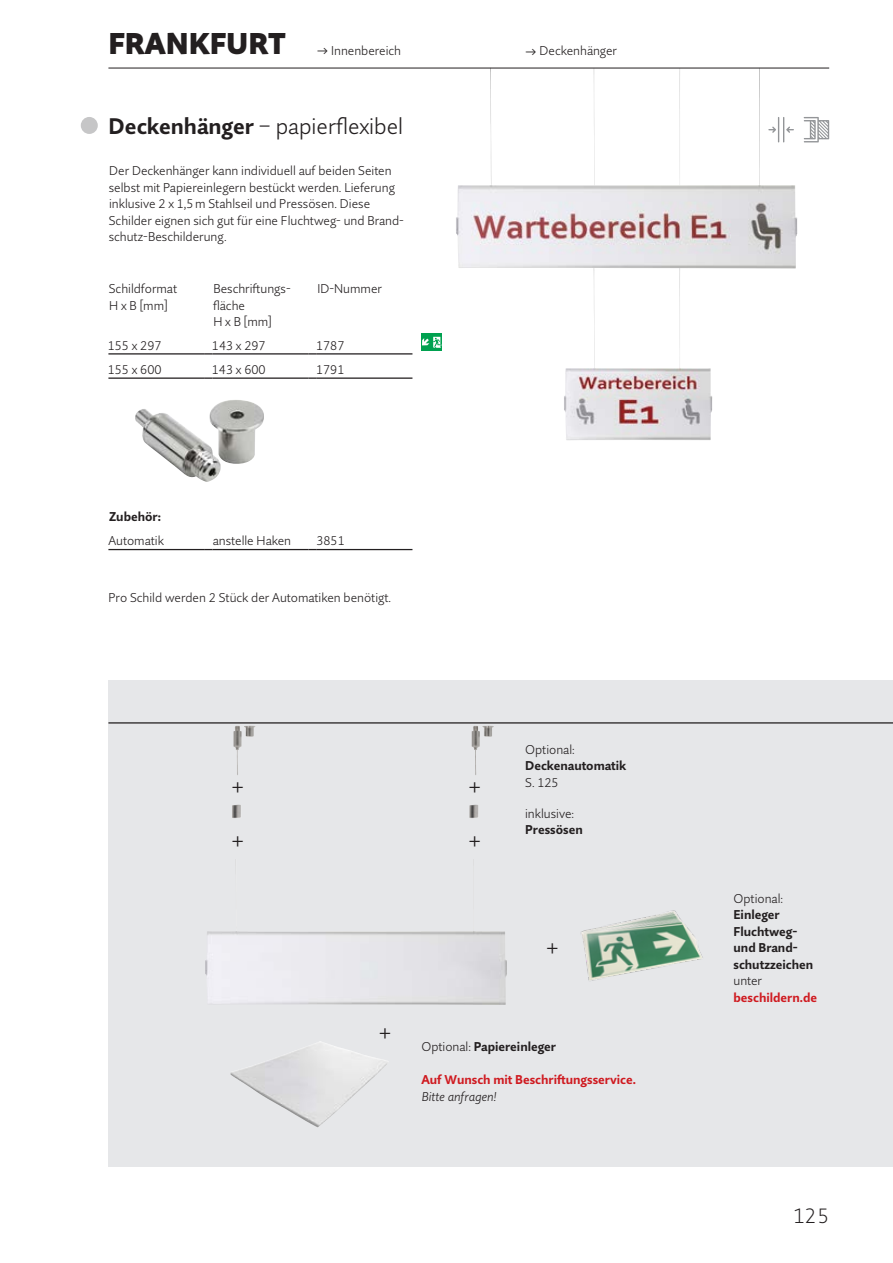
<style>
.page{position:relative;width:893px;height:1263px;background:#fff}
.page>*{position:absolute;margin:0;border:0;box-sizing:border-box;transform-origin:0 0}
.t1{font:900 30px "Quire Sans Pro";color:#231f20}
.t2{font:300 22.5px "Quire Sans Pro";color:#231f20}
.t3{font:300 21px "abc Alena";color:#231f20}
.t4{font:300 12.75px/16.5px "Quire Sans Pro";color:#231f20}
.t5{font:700 12.75px/16.5px "Quire Sans Pro";color:#231f20}
.t6{font:700 12.75px "Quire Sans Pro";color:#cf1a20}
.t7{font:italic 300 12.75px "Quire Sans Pro";color:#231f20}
.s1{font-family:"abc Alena";font-weight:400}
.s2{font-weight:700}
.s3{font-weight:300}
</style>
<div class="page">
<div style="left:108px;top:680px;width:785px;height:487px;background:#e6e7e9"></div>
<hr style="left:108px;top:722px;width:785px;height:1px;background:#231f20">
<img style="left:471px;top:726px;width:23px;height:49px">
<img style="left:233px;top:726px;width:23px;height:49px">
<img style="left:232px;top:805px;width:9px;height:13px">
<img style="left:469px;top:805px;width:10px;height:13px">
<img style="left:205px;top:931px;width:302px;height:74px">
<img style="left:230px;top:1041px;width:157px;height:86px">
<img style="left:581px;top:910px;width:122px;height:71px">
<img style="left:135px;top:400px;width:129px;height:82px">
<img style="left:564px;top:268px;width:148px;height:172px">
<img style="left:456px;top:69px;width:341px;height:199px">
<hr style="left:108px;top:353px;width:96px;height:1px;background:#231f20">
<hr style="left:213px;top:353px;width:95px;height:1px;background:#231f20">
<hr style="left:317px;top:353px;width:95px;height:1px;background:#231f20">
<hr style="left:108px;top:377px;width:96px;height:2px;background:#231f20">
<svg style="left:204px;top:377px;width:9px;height:2px"></svg>
<hr style="left:213px;top:377px;width:95px;height:2px;background:#231f20">
<svg style="left:308px;top:377px;width:9px;height:2px"></svg>
<hr style="left:317px;top:377px;width:95px;height:2px;background:#231f20">
<hr style="left:108px;top:549px;width:96px;height:1px;background:#231f20">
<hr style="left:213px;top:549px;width:95px;height:1px;background:#231f20">
<hr style="left:317px;top:549px;width:95px;height:1px;background:#231f20">
<div style="left:81px;top:117px;width:17px;height:17px;background:#c6c6c7;border-radius:50%"></div>
<div style="left:421px;top:334px;width:21px;height:17px;background:#00a150"></div>
<svg style="left:422px;top:337px;width:20px;height:11px"></svg>
<svg style="left:804px;top:117px;width:25px;height:25px"></svg>
<svg style="left:768px;top:117px;width:26px;height:25px"></svg>
<hr style="left:108px;top:68px;width:721px;height:1px;background:#231f20">
<h1 class="t1" style="left:108px;top:24px;width:178px">FRANKFURT</h1>
<p class="t4" style="left:317px;top:42px;width:86px"><span class="s1">→</span> Innenbereich</p>
<p class="t4" style="left:525px;top:42px;width:93px"><span class="s1">→</span> Deckenhänger</p>
<h2 class="t2" style="left:109px;top:112px;width:296px"><span class="s2">Deckenhänger</span> – papierflexibel</h2>
<p class="t4" style="left:109px;top:163px;width:297px">Der Deckenhänger kann individuell auf beiden Seiten selbst mit Papiereinlegern bestückt werden. Lieferung inklusive 2 x 1,5m Stahlseil und Pressösen. Diese Schilder eignen sich gut für eine Fluchtweg- und Brand&shy;schutz-Beschilderung.</p>
<p class="t4" style="left:109px;top:280px;width:70px">Schildformat<br>H x B [mm]</p>
<p class="t4" style="left:213px;top:280px;width:79px">Beschriftungs&shy;fläche<br>H x B [mm]</p>
<p class="t4" style="left:317px;top:280px;width:66px">ID-Nummer</p>
<p class="t4" style="left:108px;top:337px;width:55px">155 x 297</p>
<p class="t4" style="left:212px;top:337px;width:55px">143 x 297</p>
<p class="t4" style="left:316px;top:337px;width:30px">1787</p>
<p class="t4" style="left:108px;top:361px;width:55px">155 x 600</p>
<p class="t4" style="left:212px;top:361px;width:55px">143 x 600</p>
<p class="t4" style="left:316px;top:361px;width:30px">1791</p>
<p class="t5" style="left:109px;top:508px;width:53px">Zubehör:</p>
<p class="t4" style="left:108px;top:532px;width:57px">Automatik</p>
<p class="t4" style="left:213px;top:532px;width:80px">anstelle Haken</p>
<p class="t4" style="left:316px;top:532px;width:30px">3851</p>
<p class="t4" style="left:108px;top:589px;width:284px">Pro Schild werden 2 Stück der Automatiken benötigt.</p>
<h2 class="t2" style="left:231px;top:771px;width:14px">+</h2>
<h2 class="t2" style="left:468px;top:771px;width:14px">+</h2>
<h2 class="t2" style="left:231px;top:825px;width:14px">+</h2>
<h2 class="t2" style="left:468px;top:825px;width:14px">+</h2>
<h2 class="t2" style="left:379px;top:1017px;width:14px">+</h2>
<p class="t4" style="left:525px;top:741px;width:51px">Optional:</p>
<p class="t5" style="left:525px;top:757px;width:103px">Deckenautomatik</p>
<p class="t4" style="left:525px;top:774px;width:35px">S. 125</p>
<p class="t4" style="left:525px;top:805px;width:51px">inklusive:</p>
<p class="t5" style="left:525px;top:821px;width:59px">Pressösen</p>
<h2 class="t2" style="left:546px;top:932px;width:14px">+</h2>
<p class="t5" style="left:421px;top:1038px;width:136px"><span class="s3">Optional:</span> Papiereinleger</p>
<p class="t6" style="left:421px;top:1072px;width:216px">Auf Wunsch mit Beschriftungsservice.</p>
<p class="t7" style="left:422px;top:1088px;width:76px">Bitte anfragen!</p>
<p class="t4" style="left:733px;top:890px;width:51px">Optional:</p>
<p class="t5" style="left:733px;top:906px;width:81px">Einleger<br>Fluchtweg&shy;und Brand&shy;schutzzeichen</p>
<p class="t4" style="left:733px;top:972px;width:30px">unter</p>
<p class="t6" style="left:733px;top:989px;width:85px">beschildern.de</p>
<h3 class="t3" style="left:793px;top:1202px;width:38px">125</h3>
</div>
